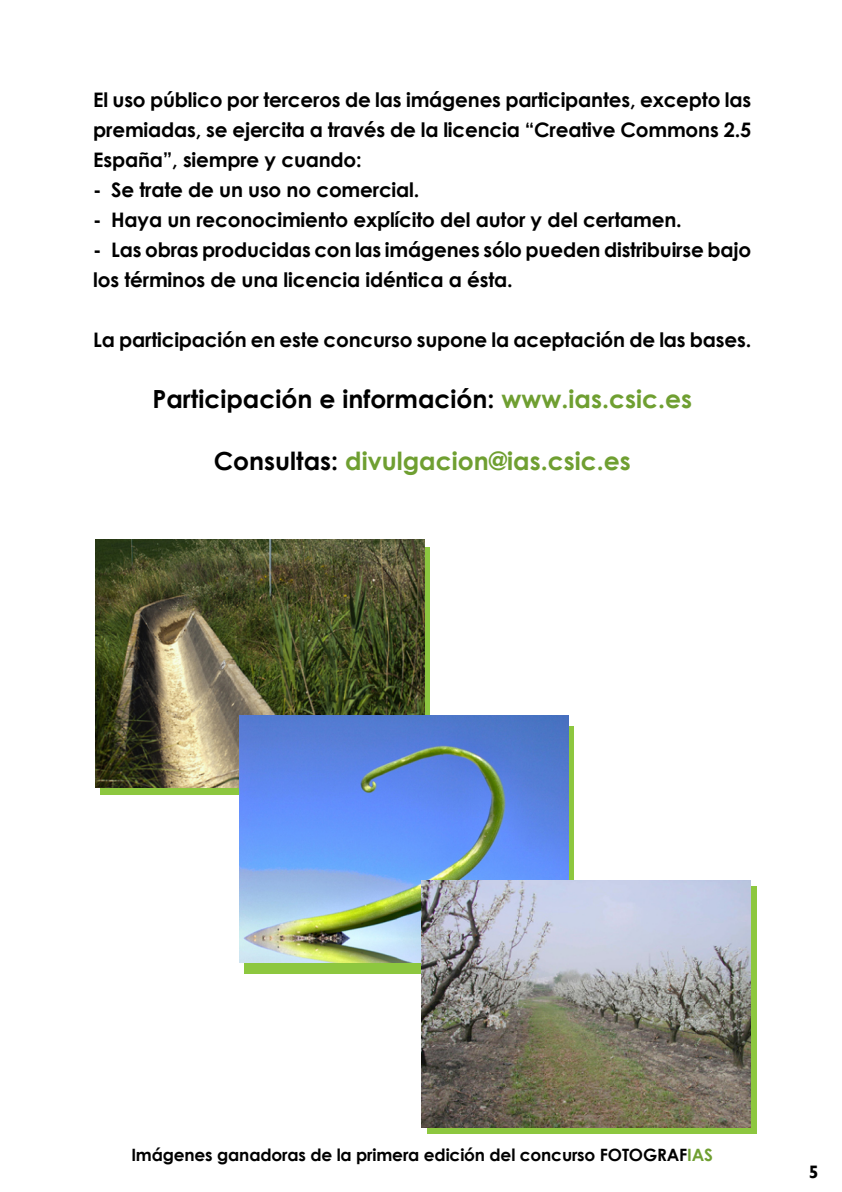
<style>
.page{position:relative;width:842px;height:1192px;background:#fff}
.page>*{position:absolute;margin:0;border:0;box-sizing:border-box;transform-origin:0 0}
.t1{font:700 25px "Century Gothic";color:#000}
.t2{font:700 25px "Century Gothic";color:#6f9f31}
.t3{font:700 20px/30px "Century Gothic";letter-spacing:-.01em;color:#000;text-align:justify}
.t4{font:700 18px "Gill Sans";color:#000}
.t5{font:700 17px "Century Gothic";letter-spacing:-.01em;color:#000}
.s1{color:#6f9f31}
.s2{color:#000}
</style>
<div class="page">
<div style="left:100px;top:547px;width:329px;height:247px;background:#8dc73f"></div>
<div style="left:245px;top:726px;width:329px;height:248px;background:#8dc73f"></div>
<div style="left:427px;top:887px;width:330px;height:247px;background:#8dc73f"></div>
<img style="left:95px;top:540px;width:330px;height:247px">
<img style="left:239px;top:715px;width:330px;height:247px">
<img style="left:421px;top:881px;width:330px;height:247px">
<p class="t3" style="left:93px;top:84px;width:659px">El uso público por terceros de las imágenes participantes, excepto las premiadas, se ejercita a través de la licencia “Creative Commons 2.5<br>España”, siempre y cuando:</p>
<p class="t3" style="left:93px;top:174px;width:328px">- Se trate de un uso no comercial.</p>
<p class="t3" style="left:93px;top:204px;width:590px">- Haya un reconocimiento explícito del autor y del certamen.</p>
<p class="t3" style="left:93px;top:234px;width:659px">- Las obras producidas con las imágenes sólo pueden distribuirse bajo los términos de una licencia idéntica a ésta.</p>
<p class="t3" style="left:93px;top:324px;width:659px">La participación en este concurso supone la aceptación de las bases.</p>
<p class="t1" style="left:152px;top:380px;width:541px">Participación e información: <span class="s1">www.ias.csic.es</span></p>
<p class="t2" style="left:214px;top:442px;width:418px"><span class="s2">Consultas:</span> divulgacion@ias.csic.es</p>
<p class="t5" style="left:131px;top:1142px;width:583px">Imágenes ganadoras de la primera edición del concurso FOTOGRAF<span class="s1">IAS</span></p>
<p class="t4" style="left:809px;top:1161px;width:11px">5</p>
</div>
